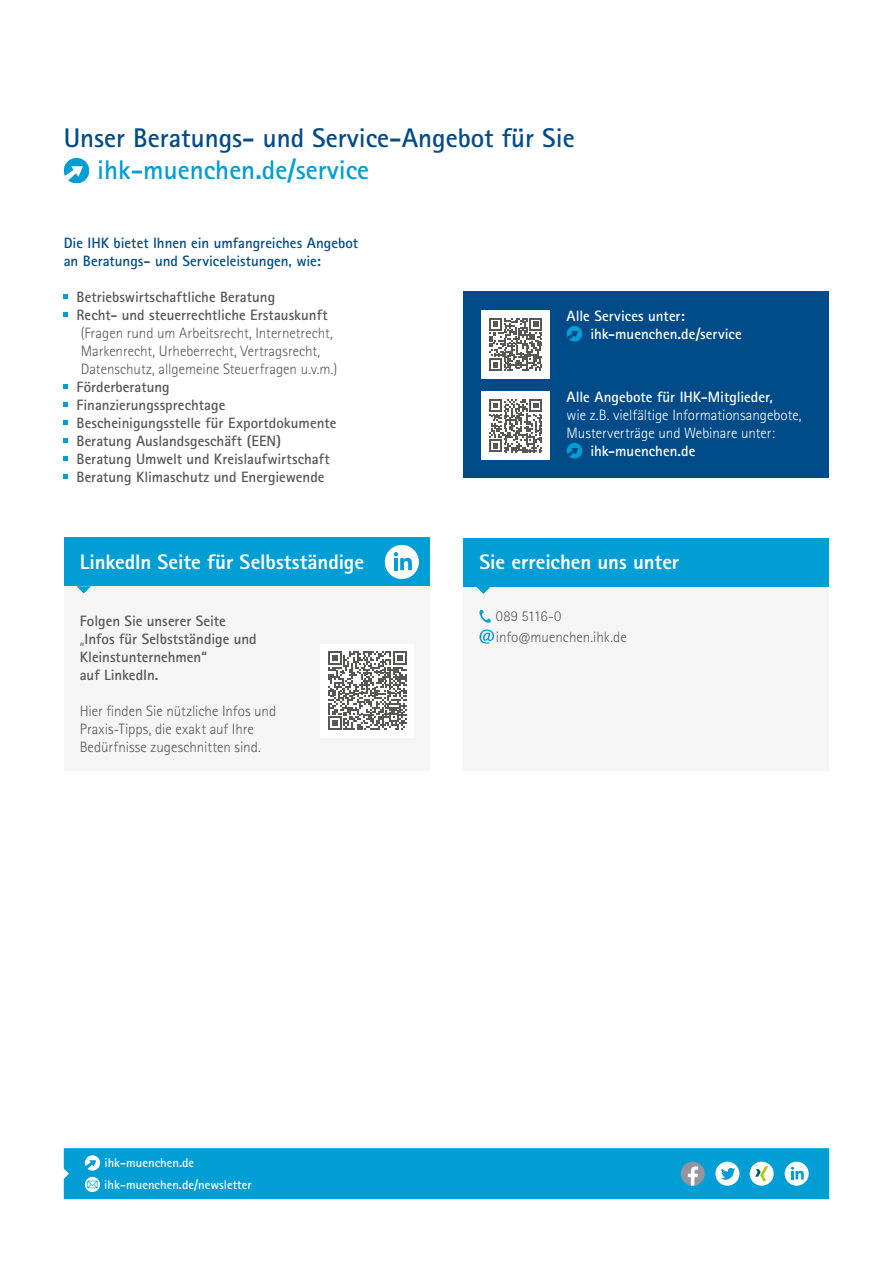
<style>
.page{position:relative;width:893px;height:1263px;background:#fff}
.page>*{position:absolute;margin:0;border:0;box-sizing:border-box;transform-origin:0 0}
.t1{font:700 27px "Rotis Sans Serif Std";color:#004b88}
.t2{font:700 27px "Rotis Sans Serif Std";color:#009ed4}
.t3{font:800 21px "Rotis Sans Serif Std";letter-spacing:-.005em;color:#fff}
.t4{font:700 15px/18px "Rotis Sans Serif Std";color:#575756}
.t5{font:300 15px/18px "Rotis Sans Serif Std";color:#575756}
.t6{font:700 15px/18px "Rotis Sans Serif Std";color:#fff}
.t7{font:700 15px/18px "Rotis Sans Serif Std";color:#004b88}
.t8{font:300 15px/18px "Rotis Sans Serif Std";color:#fff}
.t9{font:700 12.75px/21.5px "Rotis Sans Serif Std";color:#fff}
.s1{font-weight:300}
</style>
<div class="page">
<div style="left:463px;top:291px;width:366px;height:187px;background:#004b88"></div>
<svg style="left:567px;top:326px;width:15px;height:16px"></svg>
<svg style="left:567px;top:443px;width:15px;height:16px"></svg>
<svg style="left:64px;top:158px;width:25px;height:25px"></svg>
<svg style="left:64px;top:295px;width:4px;height:4px"></svg>
<svg style="left:64px;top:313px;width:4px;height:4px"></svg>
<svg style="left:64px;top:385px;width:4px;height:4px"></svg>
<svg style="left:64px;top:403px;width:4px;height:4px"></svg>
<svg style="left:64px;top:421px;width:4px;height:4px"></svg>
<svg style="left:64px;top:439px;width:4px;height:4px"></svg>
<svg style="left:64px;top:457px;width:4px;height:4px"></svg>
<svg style="left:64px;top:475px;width:4px;height:4px"></svg>
<div style="left:64px;top:537px;width:365px;height:234px;background:#f5f5f5"></div>
<div style="left:64px;top:537px;width:365px;height:49px;background:#009ed4"></div>
<svg style="left:77px;top:586px;width:14px;height:7px"></svg>
<div style="left:321px;top:644px;width:93px;height:93px;background:#fff"></div>
<svg style="left:328px;top:651px;width:79px;height:79px"></svg>
<div style="left:463px;top:538px;width:366px;height:232px;background:#f5f5f5"></div>
<svg style="left:479px;top:610px;width:12px;height:13px"></svg>
<svg style="left:479px;top:629px;width:15px;height:15px"></svg>
<div style="left:463px;top:538px;width:366px;height:49px;background:#009ed4"></div>
<svg style="left:476px;top:587px;width:15px;height:7px"></svg>
<svg style="left:64px;top:1148px;width:765px;height:51px;background:#0aa1d4"></svg>
<div style="left:385px;top:545px;width:34px;height:34px;background:#fff;border-radius:50%"></div>
<svg style="left:394px;top:552px;width:18px;height:18px"></svg>
<div style="left:482px;top:310px;width:68px;height:68px;background:#fff"></div>
<svg style="left:489px;top:318px;width:53px;height:53px"></svg>
<div style="left:482px;top:392px;width:68px;height:68px;background:#fff"></div>
<svg style="left:489px;top:399px;width:53px;height:53px"></svg>
<h1 class="t1" style="left:64px;top:120px;width:512px">Unser Beratungs- und Service-Angebot für Sie</h1>
<h1 class="t2" style="left:97px;top:153px;width:273px">ihk-muenchen.de/service</h1>
<p class="t7" style="left:64px;top:234px;width:296px">Die IHK bietet Ihnen ein umfangreiches Angebot an Beratungs- und Serviceleistungen, wie:</p>
<p class="t4" style="left:77px;top:288px;width:253px">Betriebswirtschaftliche Beratung<br>Recht- und steuerrechtliche Erstauskunft</p>
<p class="t5" style="left:81px;top:324px;width:258px">(Fragen rund um Arbeitsrecht, Internetrecht,<br>Markenrecht, Urheberrecht, Vertragsrecht,<br>Datenschutz, allgemeine Steuerfragen u.v.m.)</p>
<p class="t4" style="left:77px;top:378px;width:261px">Förderberatung<br>Finanzierungssprechtage Bescheinigungsstelle für Exportdokumente Beratung Auslandsgeschäft (EEN)<br>Beratung Umwelt und Kreislaufwirtschaft Beratung Klimaschutz und Energiewende</p>
<h2 class="t3" style="left:80px;top:548px;width:286px">LinkedIn Seite für Selbstständige</h2>
<p class="t4" style="left:80px;top:611px;width:179px">Folgen Sie unserer Seite <span class="s1">„</span>Infos für Selbstständige und<br>Kleinstunternehmen“<br>auf LinkedIn.</p>
<p class="t5" style="left:80px;top:702px;width:198px">Hier finden Sie nützliche Infos und<br>Praxis-Tipps, die exakt auf Ihre<br>Bedürfnisse zugeschnitten sind.</p>
<p class="t6" style="left:590px;top:307px;width:153px;text-indent:-24px">Alle Services unter: ihk-muenchen.de/service</p>
<p class="t6" style="left:567px;top:388px;width:208px">Alle Angebote für IHK-Mitglieder,</p>
<p class="t8" style="left:567px;top:406px;width:236px">wie z.B. vielfältige Informationsangebote,<br>Musterverträge und Webinare unter:</p>
<p class="t6" style="left:590px;top:442px;width:107px">ihk-muenchen.de</p>
<h2 class="t3" style="left:479px;top:548px;width:201px">Sie erreichen uns unter</h2>
<p class="t5" style="left:496px;top:606px;width:132px;line-height:21px">089 5116-0 info@muenchen.ihk.de</p>
<p class="t9" style="left:104px;top:1152px;width:149px">ihk-muenchen.de ihk-muenchen.de/newsletter</p>
</div>
